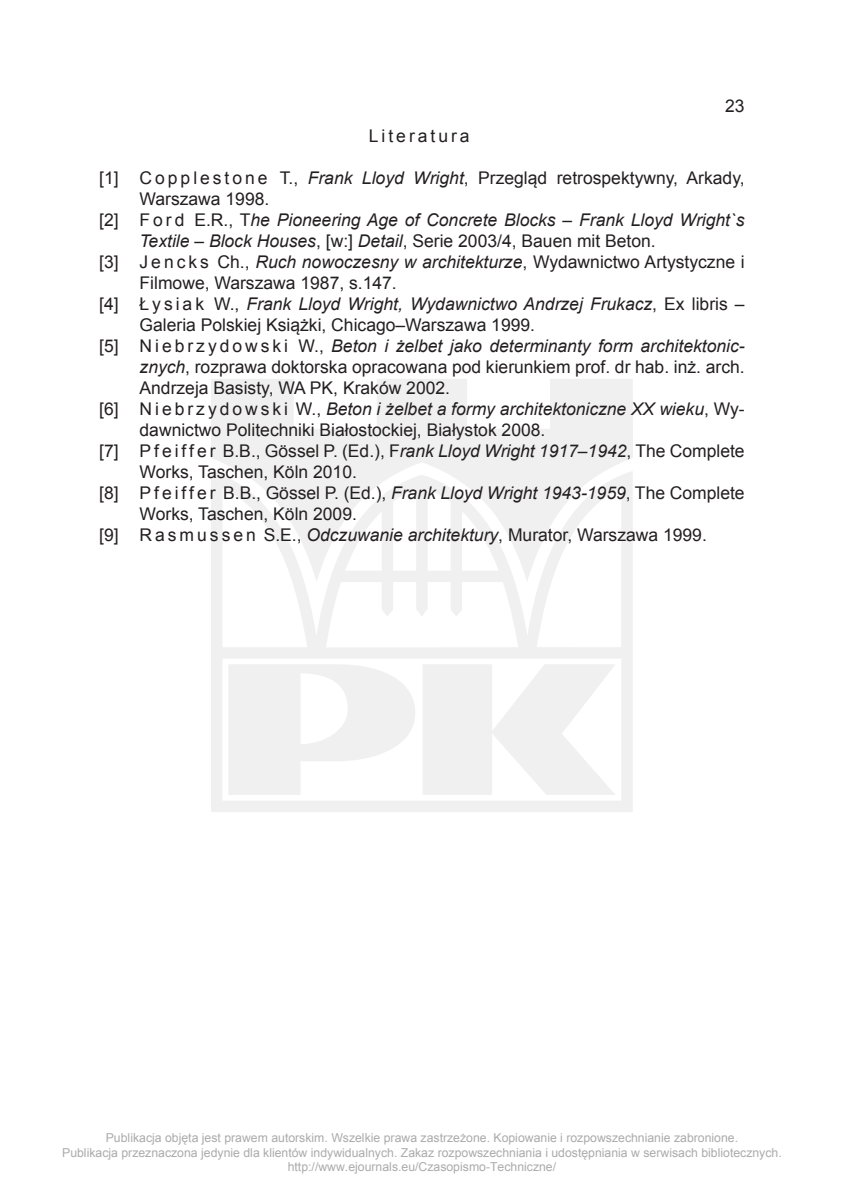
<style>
.page{position:relative;width:844px;height:1191px;background:#fff}
.page>*{position:absolute;margin:0;border:0;box-sizing:border-box;transform-origin:0 0}
.po_literaturze_od_10{font:17.5px/21px "Arial";color:#231f20}
.po_literaturze_od_10-2{font:italic 17.5px/21px "Arial";color:#231f20}
.po_literaturze_od_10-3{font:17.5px "Arial";letter-spacing:.17em;color:#231f20}
.t1{font:12.25px/14.7px "Arial";color:#ababab;text-align:center}
.s1{font-style:italic}
.s2{font-style:normal}
</style>
<div class="page">
<svg style="left:211px;top:379px;width:421px;height:433px;fill:#eff0ef"></svg>
<p class="po_literaturze_od_10" style="left:725px;top:95px;width:21px">23</p>
<p class="po_literaturze_od_10-3" style="left:369px;top:124px;width:102px">Literatura</p>
<p class="po_literaturze_od_10" style="left:139px;top:167px;width:606px;text-indent:-40px">[1] C o p p l e s t o n e T., <span class="s1">Frank Lloyd Wright</span>, Przegląd retrospektywny, Arkady,<br>Warszawa 1998.</p>
<p class="po_literaturze_od_10-2" style="left:139px;top:209px;width:606px;text-indent:-40px"><span class="s2">[2] F o r d E.R., T</span>he Pioneering Age of Concrete Blocks – Frank Lloyd Wright`s<br>Textile – Block Houses<span class="s2">, [w:]</span> Detail<span class="s2">, Serie 2003/4, Bauen mit Beton.</span></p>
<p class="po_literaturze_od_10" style="left:139px;top:251px;width:606px;text-indent:-40px">[3] J e n c k s Ch., <span class="s1">Ruch nowoczesny w architekturze</span>, Wydawnictwo Artystyczne i<br>Filmowe, Warszawa 1987, s.147.</p>
<p class="po_literaturze_od_10" style="left:139px;top:293px;width:606px;text-indent:-40px">[4] Ł y s i a k W., <span class="s1">Frank Lloyd Wright, Wydawnictwo Andrzej Frukacz</span>, Ex libris –<br>Galeria Polskiej Książki, Chicago–Warszawa 1999.</p>
<p class="po_literaturze_od_10" style="left:139px;top:335px;width:606px;text-align:justify;text-indent:-40px">[5] N i e b r z y d o w s k i W., <span class="s1">Beton i żelbet jako determinanty form architektonic&shy;znych</span>, rozprawa doktorska opracowana pod kierunkiem prof. dr hab. inż. arch.<br>Andrzeja Basisty, WA PK, Kraków 2002.</p>
<p class="po_literaturze_od_10" style="left:139px;top:398px;width:606px;text-indent:-40px">[6] N i e b r z y d o w s k i W., <span class="s1">Beton i żelbet a formy architektoniczne XX wieku</span>, Wy&shy;dawnictwo Politechniki Białostockiej, Białystok 2008.</p>
<p class="po_literaturze_od_10" style="left:139px;top:440px;width:606px;text-indent:-40px">[7] P f e i f f e r B.B., Gössel P. (Ed.), F<span class="s1">rank Lloyd Wright 1917–1942</span>, The Complete<br>Works, Taschen, Köln 2010.</p>
<p class="po_literaturze_od_10" style="left:139px;top:482px;width:606px;text-indent:-40px">[8] P f e i f f e r B.B., Gössel P. (Ed.), <span class="s1">Frank Lloyd Wright 1943-1959</span>, The Complete<br>Works, Taschen, Köln 2009.</p>
<p class="po_literaturze_od_10" style="left:99px;top:524px;width:609px">[9] R a s m u s s e n S.E., <span class="s1">Odczuwanie architektury</span>, Murator, Warszawa 1999.</p>
<p class="t1" style="left:62px;top:1130px;width:721px">Publikacja objęta jest prawem autorskim. Wszelkie prawa zastrzeżone. Kopiowanie i rozpowszechnianie zabronione.<br>Publikacja przeznaczona jedynie dla klientów indywidualnych. Zakaz rozpowszechniania i udostępniania w serwisach bibliotecznych. http://www.ejournals.eu/Czasopismo-Techniczne/</p>
</div>
